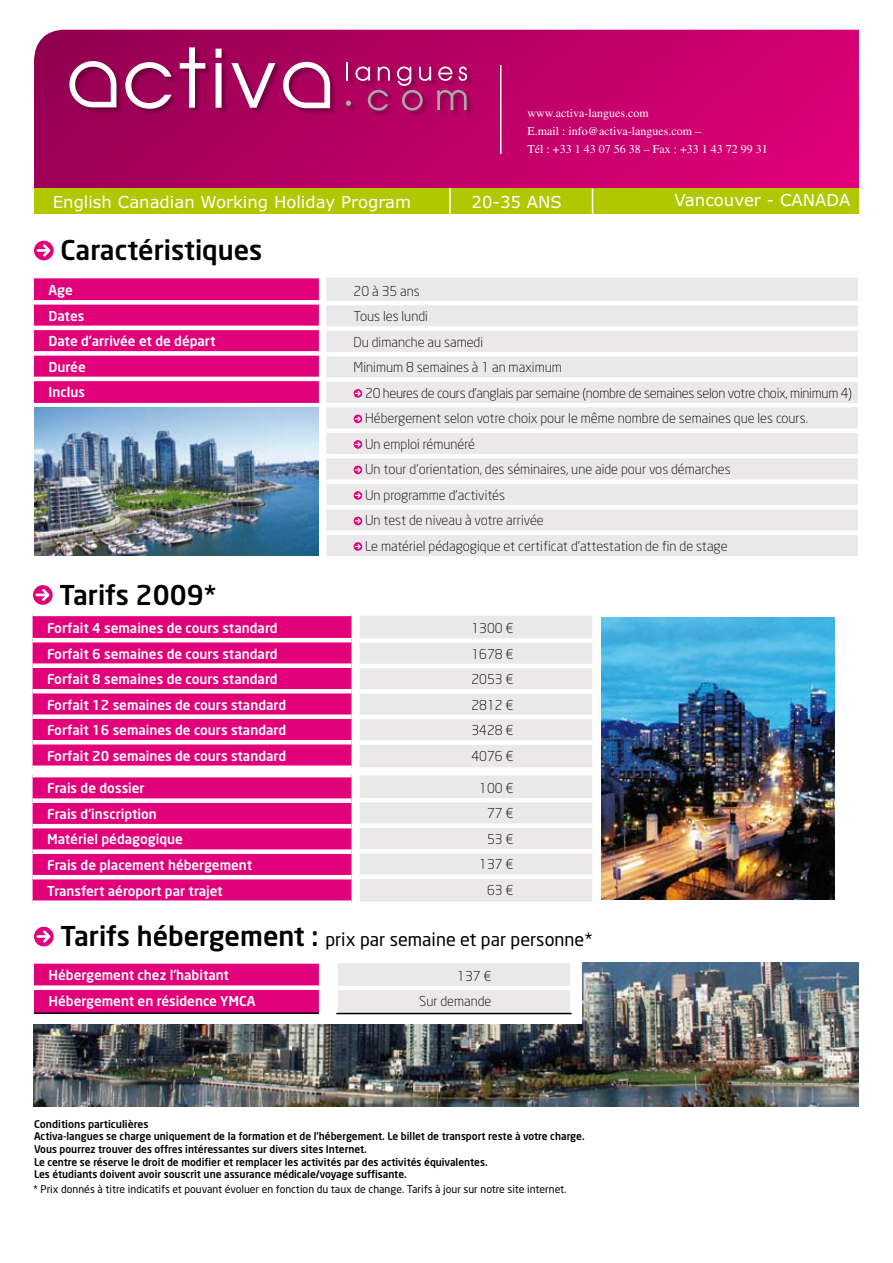
<style>
.page{position:relative;width:893px;height:1263px;background:#fff}
.page>*{position:absolute;margin:0;border:0;box-sizing:border-box;transform-origin:0 0}
.t1{font:500 27px "Neo Sans";color:#000}
.t2{font:18px "Neo Sans";color:#000}
.t3{font:16.5px "Verdana";color:#fff}
.t4{font:500 13.5px/25.5px "Neo Sans";color:#fff}
.t5{font:300 13.5px/25.5px "Neo Sans";color:#000;text-align:justify}
.t6{font:300 13.5px "Neo Sans";letter-spacing:-.02em;color:#000}
.t7{font:12px/18px "Times";color:#fff}
.t8{font:500 10.5px/12.6px "Neo Sans";color:#000}
.t9{font:10.5px "Neo Sans";color:#000}
.s1{font-weight:500;font-size:27px}
</style>
<div class="page">
<img style="left:33px;top:962px;width:826px;height:145px">
<div style="left:33px;top:923px;width:548px;height:100px;background:#fff"></div>
<img style="left:602px;top:618px;width:232px;height:281px">
<svg style="left:34px;top:30px;width:825px;height:158px;background:#bf0068"></svg>
<div style="left:69px;top:47px;width:411px;height:77px;background:#000;opacity:.3"></div>
<svg style="left:125px;top:62px;width:47px;height:47px"></svg>
<svg style="left:180px;top:47px;width:25px;height:61px"></svg>
<svg style="left:216px;top:49px;width:6px;height:59px"></svg>
<svg style="left:231px;top:63px;width:44px;height:45px"></svg>
<svg style="left:69px;top:61px;width:47px;height:46px"></svg>
<svg style="left:283px;top:62px;width:47px;height:46px"></svg>
<svg style="left:346px;top:101px;width:5px;height:5px"></svg>
<svg style="left:368px;top:90px;width:20px;height:21px"></svg>
<svg style="left:437px;top:90px;width:30px;height:20px"></svg>
<svg style="left:347px;top:62px;width:1px;height:19px"></svg>
<svg style="left:356px;top:67px;width:14px;height:14px"></svg>
<svg style="left:378px;top:67px;width:12px;height:14px"></svg>
<svg style="left:397px;top:67px;width:34px;height:44px"></svg>
<svg style="left:438px;top:67px;width:29px;height:14px"></svg>
<hr style="left:500px;top:65px;width:1px;height:89px;background:#fff">
<div style="left:34px;top:188px;width:825px;height:26px;background:#b1c800"></div>
<hr style="left:449px;top:188px;width:2px;height:26px;background:#fff">
<svg style="left:592px;top:189px;width:1px;height:25px"></svg>
<div style="left:326px;top:278px;width:532px;height:278px;background:#ebe8ea"></div>
<hr style="left:326px;top:301px;width:532px;height:4px;background:#fff">
<div style="left:326px;top:326px;width:532px;height:5px;background:#fff"></div>
<hr style="left:326px;top:352px;width:532px;height:4px;background:#fff">
<div style="left:326px;top:377px;width:532px;height:5px;background:#fff"></div>
<hr style="left:326px;top:403px;width:532px;height:4px;background:#fff">
<div style="left:326px;top:428px;width:532px;height:5px;background:#fff"></div>
<hr style="left:326px;top:454px;width:532px;height:4px;background:#fff">
<div style="left:326px;top:479px;width:532px;height:5px;background:#fff"></div>
<hr style="left:326px;top:505px;width:532px;height:4px;background:#fff">
<div style="left:326px;top:530px;width:532px;height:5px;background:#fff"></div>
<svg style="left:354px;top:389px;width:8px;height:9px"></svg>
<svg style="left:355px;top:390px;width:7px;height:7px"></svg>
<svg style="left:355px;top:415px;width:7px;height:8px"></svg>
<svg style="left:354px;top:440px;width:8px;height:9px"></svg>
<svg style="left:355px;top:441px;width:7px;height:7px"></svg>
<div style="left:354px;top:466px;width:8px;height:8px;background:#e20b7f;border-radius:50%"></div>
<svg style="left:355px;top:466px;width:7px;height:8px"></svg>
<svg style="left:354px;top:491px;width:8px;height:9px"></svg>
<svg style="left:355px;top:492px;width:7px;height:7px"></svg>
<div style="left:354px;top:517px;width:8px;height:8px;background:#e20b7f;border-radius:50%"></div>
<svg style="left:355px;top:517px;width:7px;height:8px"></svg>
<svg style="left:354px;top:542px;width:8px;height:9px"></svg>
<svg style="left:355px;top:543px;width:7px;height:7px"></svg>
<div style="left:34px;top:278px;width:285px;height:125px;background:#e2007a"></div>
<div style="left:34px;top:300px;width:285px;height:5px;background:#fff"></div>
<hr style="left:34px;top:326px;width:285px;height:4px;background:#fff">
<div style="left:34px;top:351px;width:285px;height:5px;background:#fff"></div>
<hr style="left:34px;top:377px;width:285px;height:4px;background:#fff">
<svg style="left:34px;top:241px;width:20px;height:19px"></svg>
<svg style="left:38px;top:242px;width:15px;height:17px"></svg>
<img style="left:34px;top:407px;width:285px;height:149px">
<svg style="left:33px;top:585px;width:20px;height:20px"></svg>
<svg style="left:37px;top:586px;width:15px;height:17px"></svg>
<div style="left:360px;top:616px;width:232px;height:151px;background:#ebe8ea"></div>
<div style="left:360px;top:638px;width:232px;height:5px;background:#fff"></div>
<hr style="left:360px;top:664px;width:232px;height:4px;background:#fff">
<div style="left:360px;top:689px;width:232px;height:5px;background:#fff"></div>
<hr style="left:360px;top:715px;width:232px;height:4px;background:#fff">
<div style="left:360px;top:740px;width:232px;height:5px;background:#fff"></div>
<div style="left:33px;top:616px;width:318px;height:149px;background:#e2007a"></div>
<hr style="left:33px;top:638px;width:318px;height:4px;background:#fff">
<div style="left:33px;top:663px;width:318px;height:5px;background:#fff"></div>
<hr style="left:33px;top:689px;width:318px;height:4px;background:#fff">
<div style="left:33px;top:714px;width:318px;height:5px;background:#fff"></div>
<hr style="left:33px;top:740px;width:318px;height:4px;background:#fff">
<svg style="left:34px;top:927px;width:20px;height:19px"></svg>
<svg style="left:38px;top:928px;width:15px;height:17px"></svg>
<div style="left:338px;top:963px;width:232px;height:50px;background:#ebe8ea"></div>
<hr style="left:338px;top:986px;width:232px;height:4px;background:#fff">
<hr style="left:336px;top:1013px;width:236px;height:1px;background:#000">
<div style="left:34px;top:964px;width:285px;height:48px;background:#e2007a"></div>
<div style="left:34px;top:985px;width:285px;height:5px;background:#fff"></div>
<hr style="left:34px;top:1012px;width:285px;height:2px;background:#000">
<div style="left:360px;top:775px;width:232px;height:126px;background:#ebe8ea"></div>
<hr style="left:360px;top:798px;width:232px;height:4px;background:#fff">
<div style="left:360px;top:823px;width:232px;height:5px;background:#fff"></div>
<hr style="left:360px;top:849px;width:232px;height:4px;background:#fff">
<div style="left:360px;top:874px;width:232px;height:5px;background:#fff"></div>
<div style="left:33px;top:777px;width:318px;height:123px;background:#e2007a"></div>
<div style="left:33px;top:798px;width:318px;height:5px;background:#fff"></div>
<hr style="left:33px;top:824px;width:318px;height:4px;background:#fff">
<div style="left:33px;top:849px;width:318px;height:5px;background:#fff"></div>
<hr style="left:33px;top:875px;width:318px;height:4px;background:#fff">
<p class="t7" style="left:528px;top:104px;width:242px">www.activa-langues.com<br>E.mail : info@activa-langues.com –<br>Tél : +33 1 43 07 56 38 – Fax : +33 1 43 72 99 31</p>
<p class="t3" style="left:53px;top:191px;width:360px">English Canadian Working Holiday Program</p>
<p class="t3" style="left:472px;top:191px;width:92px">20-35 ANS</p>
<p class="t3" style="left:674px;top:190px;width:177px">Vancouver - CANADA</p>
<h1 class="t1" style="left:60px;top:233px;width:204px">Caractéristiques</h1>
<p class="t4" style="left:49px;top:277px;width:168px">Age<br>Dates<br>Date d’arrivée et de départ<br>Durée<br>Inclus</p>
<h1 class="t1" style="left:59px;top:578px;width:159px">Tarifs 2009*</h1>
<p class="t4" style="left:47px;top:615px;width:241px">Forfait 4 semaines de cours standard Forfait 6 semaines de cours standard Forfait 8 semaines de cours standard Forfait 12 semaines de cours standard Forfait 16 semaines de cours standard Forfait 20 semaines de cours standard</p>
<p class="t4" style="left:47px;top:775px;width:207px">Frais de dossier<br>Frais d’inscription<br>Matériel pédagogique<br>Frais de placement hébergement<br>Transfert aéroport par trajet</p>
<p class="t5" style="left:354px;top:278px;width:68px">20 à 35 ans</p>
<p class="t5" style="left:354px;top:303px;width:76px">Tous les lundi</p>
<p class="t5" style="left:354px;top:329px;width:131px">Du dimanche au samedi</p>
<p class="t5" style="left:354px;top:354px;width:210px">Minimum 8 semaines à 1 an maximum</p>
<p class="t6" style="left:365px;top:385px;width:488px">20 heures de cours d’anglais par semaine (nombre de semaines selon votre choix, minimum 4)</p>
<p class="t5" style="left:365px;top:405px;width:444px">Hébergement selon votre choix pour le même nombre de semaines que les cours.</p>
<p class="t5" style="left:365px;top:431px;width:112px">Un emploi rémunéré</p>
<p class="t5" style="left:365px;top:456px;width:367px">Un tour d’orientation, des séminaires, une aide pour vos démarches</p>
<p class="t5" style="left:365px;top:482px;width:142px">Un programme d’activités</p>
<p class="t5" style="left:365px;top:507px;width:180px">Un test de niveau à votre arrivée</p>
<p class="t5" style="left:365px;top:533px;width:364px">Le matériel pédagogique et certificat d’attestation de fin de stage</p>
<p class="t5" style="left:471px;top:615px;width:44px">1300 € 1678 € 2053 € 2812 € 3428 € 4076 €</p>
<p class="t5" style="left:479px;top:775px;width:36px;text-align:center">100 €<br>77 €<br>53 €<br>137 €<br>63 €</p>
<h2 class="t2" style="left:60px;top:929px;width:534px"><span class="s1">Tarifs hébergement :</span> prix par semaine et par personne*</h2>
<p class="t5" style="left:419px;top:963px;width:74px;text-align:right">137 €<br>Sur demande</p>
<p class="t4" style="left:49px;top:962px;width:209px">Hébergement chez l’habitant<br>Hébergement en résidence YMCA</p>
<p class="t8" style="left:34px;top:1117px;width:552px">Conditions particulières<br>Activa-langues se charge uniquement de la formation et de l’hébergement. Le billet de transport reste à votre charge.<br>Vous pourrez trouver des offres intéressantes sur divers sites Internet.<br>Le centre se réserve le droit de modifier et remplacer les activités par des activités équivalentes.<br>Les étudiants doivent avoir souscrit une assurance médicale/voyage suffisante.</p>
<p class="t9" style="left:33px;top:1182px;width:535px">* Prix donnés à titre indicatifs et pouvant évoluer en fonction du taux de change. Tarifs à jour sur notre site internet.</p>
</div>
